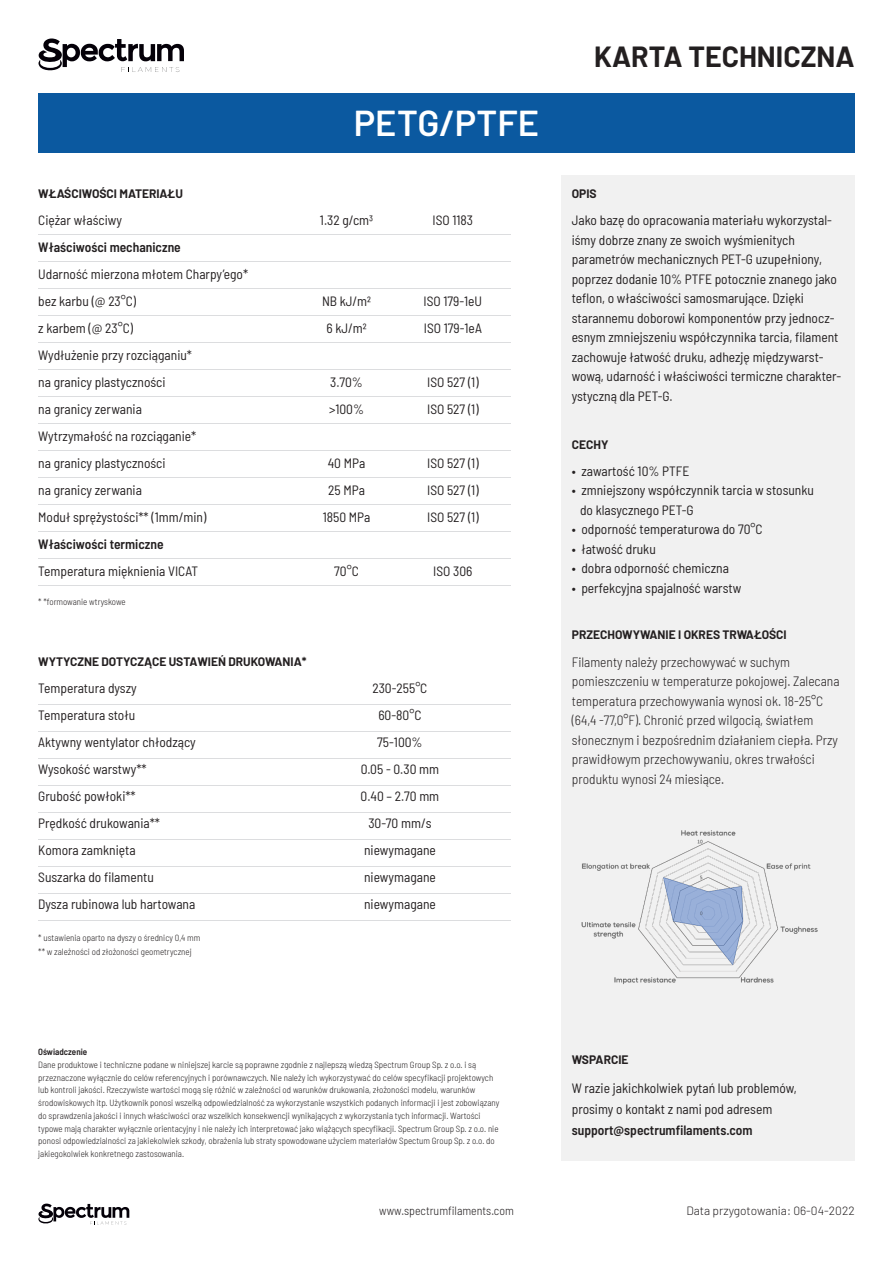
<style>
.page{position:relative;width:893px;height:1263px;background:#fff}
.page>*{position:absolute;margin:0;border:0;box-sizing:border-box;transform-origin:0 0}
.t1{font:600 36px "Barlow";letter-spacing:.005em;color:#fff}
.t2{font:700 28.5px "Barlow";color:#231f20}
.t3{font:semi-condensed 13.5px/19.5px "Barlow";color:#231f20}
.t4{font:300 semi-condensed 13.5px/19.5px "Barlow";color:#231f20}
.t5{font:600 semi-condensed 13.5px "Barlow";color:#231f20}
.t6{font:700 12px "Barlow";color:#231f20}
.t7{font:300 12px "Barlow";color:#231f20}
.t8{font:300 semi-condensed 12px "Barlow";color:#231f20}
.t9{font:300 semi-condensed 9px/12.8px "Barlow";color:#231f20}
.t10{font:600 semi-condensed 9px "Barlow";color:#231f20}
.s1{font-weight:600}
</style>
<div class="page">
<div style="left:561px;top:175px;width:294px;height:985px;background:#f1f1f1"></div>
<div style="left:38px;top:94px;width:817px;height:59px;background:#0b59a0"></div>
<svg style="left:38px;top:39px;width:146px;height:33px"></svg>
<svg style="left:38px;top:1203px;width:91px;height:21px"></svg>
<hr style="left:38px;top:234px;width:472px;height:1px;background:#dcdddf">
<hr style="left:38px;top:261px;width:472px;height:1px;background:#dcdddf">
<hr style="left:38px;top:288px;width:472px;height:1px;background:#dcdddf">
<hr style="left:38px;top:315px;width:472px;height:1px;background:#dcdddf">
<hr style="left:38px;top:342px;width:472px;height:1px;background:#dcdddf">
<hr style="left:38px;top:369px;width:472px;height:1px;background:#dcdddf">
<hr style="left:38px;top:396px;width:472px;height:1px;background:#dcdddf">
<hr style="left:38px;top:423px;width:472px;height:1px;background:#dcdddf">
<hr style="left:38px;top:450px;width:472px;height:1px;background:#dcdddf">
<hr style="left:38px;top:477px;width:472px;height:1px;background:#dcdddf">
<hr style="left:38px;top:504px;width:472px;height:1px;background:#dcdddf">
<hr style="left:38px;top:531px;width:472px;height:1px;background:#dcdddf">
<hr style="left:38px;top:558px;width:472px;height:1px;background:#dcdddf">
<hr style="left:38px;top:585px;width:472px;height:1px;background:#dcdddf">
<img style="left:581px;top:830px;width:237px;height:155px">
<hr style="left:38px;top:704px;width:472px;height:1px;background:#dcdddf">
<hr style="left:38px;top:731px;width:472px;height:1px;background:#dcdddf">
<hr style="left:38px;top:758px;width:472px;height:1px;background:#dcdddf">
<hr style="left:38px;top:785px;width:472px;height:1px;background:#dcdddf">
<hr style="left:38px;top:812px;width:472px;height:1px;background:#dcdddf">
<hr style="left:38px;top:839px;width:472px;height:1px;background:#dcdddf">
<hr style="left:38px;top:866px;width:472px;height:1px;background:#dcdddf">
<hr style="left:38px;top:893px;width:472px;height:1px;background:#dcdddf">
<hr style="left:38px;top:920px;width:472px;height:1px;background:#dcdddf">
<p class="t1" style="left:354px;top:97px;width:187px">PETG/PTFE</p>
<p class="t6" style="left:38px;top:185px;width:146px">WŁAŚCIWOŚCI MATERIAŁU</p>
<p class="t3" style="left:38px;top:210px;width:85px">Ciężar właściwy</p>
<p class="t5" style="left:38px;top:238px;width:144px">Właściwości mechaniczne</p>
<p class="t3" style="left:38px;top:264px;width:211px">Udarność mierzona młotem Charpy’ego*</p>
<p class="t3" style="left:38px;top:291px;width:99px">bez karbu (@ 23°C)</p>
<p class="t3" style="left:38px;top:318px;width:96px">z karbem (@ 23°C)</p>
<p class="t3" style="left:38px;top:345px;width:155px">Wydłużenie przy rozciąganiu*</p>
<p class="t3" style="left:38px;top:372px;width:129px">na granicy plastyczności</p>
<p class="t3" style="left:38px;top:399px;width:105px">na granicy zerwania</p>
<p class="t3" style="left:38px;top:426px;width:160px">Wytrzymałość na rozciąganie*</p>
<p class="t3" style="left:38px;top:453px;width:129px">na granicy plastyczności</p>
<p class="t3" style="left:38px;top:480px;width:105px">na granicy zerwania</p>
<p class="t3" style="left:38px;top:507px;width:170px">Moduł sprężystości** (1mm/min)</p>
<p class="t5" style="left:38px;top:535px;width:127px">Właściwości termiczne</p>
<p class="t3" style="left:38px;top:561px;width:161px">Temperatura mięknienia VICAT</p>
<p class="t9" style="left:38px;top:595px;width:89px">* *formowanie wtryskowe</p>
<p class="t3" style="left:320px;top:210px;width:55px">1.32 g/cm3</p>
<p class="t3" style="left:433px;top:210px;width:42px">ISO 1183</p>
<p class="t3" style="left:322px;top:291px;width:50px">NB kJ/m2</p>
<p class="t3" style="left:326px;top:318px;width:42px">6 kJ/m2</p>
<p class="t3" style="left:423px;top:291px;width:60px">ISO 179-1eU</p>
<p class="t3" style="left:424px;top:318px;width:59px">ISO 179-1eA</p>
<p class="t3" style="left:330px;top:372px;width:34px">3.70%</p>
<p class="t3" style="left:329px;top:399px;width:37px">&gt;100%</p>
<p class="t3" style="left:427px;top:372px;width:53px">ISO 527 (1)</p>
<p class="t3" style="left:427px;top:399px;width:53px">ISO 527 (1)</p>
<p class="t3" style="left:328px;top:453px;width:39px">40 MPa</p>
<p class="t3" style="left:328px;top:480px;width:38px">25 MPa</p>
<p class="t3" style="left:323px;top:507px;width:49px">1850 MPa</p>
<p class="t3" style="left:427px;top:453px;width:53px">ISO 527 (1)</p>
<p class="t3" style="left:427px;top:480px;width:53px">ISO 527 (1)</p>
<p class="t3" style="left:427px;top:507px;width:53px">ISO 527 (1)</p>
<p class="t3" style="left:334px;top:561px;width:26px">70°C</p>
<p class="t3" style="left:433px;top:561px;width:41px">ISO 306</p>
<p class="t6" style="left:38px;top:653px;width:270px">WYTYCZNE DOTYCZĄCE USTAWIEŃ DRUKOWANIA*</p>
<p class="t3" style="left:38px;top:678px;width:100px">Temperatura dyszy</p>
<p class="t3" style="left:38px;top:705px;width:98px">Temperatura stołu</p>
<p class="t3" style="left:38px;top:732px;width:159px">Aktywny wentylator chłodzący</p>
<p class="t3" style="left:38px;top:759px;width:110px">Wysokość warstwy**</p>
<p class="t3" style="left:38px;top:786px;width:99px">Grubość powłoki**</p>
<p class="t3" style="left:38px;top:813px;width:123px">Prędkość drukowania**</p>
<p class="t3" style="left:38px;top:840px;width:99px">Komora zamknięta</p>
<p class="t3" style="left:38px;top:867px;width:117px">Suszarka do filamentu</p>
<p class="t3" style="left:38px;top:894px;width:159px">Dysza rubinowa lub hartowana</p>
<p class="t9" style="left:38px;top:931px;width:164px">* ustawienia oparto na dyszy o średnicy 0,4 mm</p>
<p class="t9" style="left:38px;top:944px;width:155px">** w zależności od złożoności geometrycznej</p>
<p class="t3" style="left:372px;top:678px;width:56px">230-255°C</p>
<p class="t3" style="left:378px;top:705px;width:45px">60-80°C</p>
<p class="t3" style="left:377px;top:732px;width:47px">75-100%</p>
<p class="t3" style="left:361px;top:759px;width:80px">0.05 - 0.30 mm</p>
<p class="t3" style="left:361px;top:786px;width:80px">0.40 – 2.70 mm</p>
<p class="t3" style="left:368px;top:813px;width:65px">30-70 mm/s</p>
<p class="t3" style="left:364px;top:840px;width:73px">niewymagane</p>
<p class="t3" style="left:364px;top:867px;width:73px">niewymagane</p>
<p class="t3" style="left:364px;top:894px;width:73px">niewymagane</p>
<p class="t2" style="left:594px;top:35px;width:262px">KARTA TECHNICZNA</p>
<p class="t6" style="left:572px;top:185px;width:26px">OPIS</p>
<p class="t3" style="left:572px;top:210px;width:262px">Jako bazę do opracowania materiału wykorzystal&shy;iśmy dobrze znany ze swoich wyśmienitych</p>
<p class="t3" style="left:572px;top:249px;width:267px">parametrów mechanicznych PET-G uzupełniony, poprzez dodanie 10% PTFE potocznie znanego jako</p>
<p class="t3" style="left:572px;top:288px;width:271px">teflon, o właściwości samosmarujące. Dzięki starannemu doborowi komponentów przy jednocz&shy;esnym zmniejszeniu współczynnika tarcia, filament zachowuje łatwość druku, adhezję międzywarst&shy;wową, udarność i właściwości termiczne charakter&shy;ystyczną dla PET-G.</p>
<p class="t6" style="left:572px;top:435px;width:38px">CECHY</p>
<p class="t3" style="left:572px;top:460px;width:119px">• zawartość 10% PTFE</p>
<p class="t3" style="left:580px;top:480px;width:236px;text-indent:-8px">• zmniejszony współczynnik tarcia w stosunku do klasycznego PET-G</p>
<p class="t3" style="left:572px;top:519px;width:192px">• odporność temperaturowa do 70°C</p>
<p class="t3" style="left:572px;top:538px;width:85px">• łatwość druku</p>
<p class="t3" style="left:572px;top:558px;width:159px">• dobra odporność chemiczna</p>
<p class="t3" style="left:572px;top:577px;width:171px">• perfekcyjna spajalność warstw</p>
<p class="t6" style="left:572px;top:626px;width:216px">PRZECHOWYWANIE I OKRES TRWAŁOŚCI</p>
<p class="t4" style="left:572px;top:651px;width:269px">Filamenty należy przechowywać w suchym pomieszczeniu w temperaturze pokojowej. Zalecana temperatura przechowywania wynosi ok. 18-25°C (64,4 -77,0°F). Chronić przed wilgocią, światłem słonecznym i bezpośrednim działaniem ciepła. Przy prawidłowym przechowywaniu, okres trwałości produktu wynosi 24 miesiące.</p>
<p class="t10" style="left:38px;top:1045px;width:50px">Oświadczenie</p>
<p class="t9" style="left:38px;top:1057px;width:463px">Dane produktowe i techniczne podane w niniejszej karcie są poprawne zgodnie z najlepszą wiedzą Spectrum Group Sp. z o.o. i są przeznaczone wyłącznie do celów referencyjnych i porównawczych. Nie należy ich wykorzystywać do celów specyfikacji projektowych lub kontroli jakości. Rzeczywiste wartości mogą się różnić w zależności od warunków drukowania, złożoności modelu, warunków środowiskowych itp. Użytkownik ponosi wszelką odpowiedzialność za wykorzystanie wszystkich podanych informacji i jest zobowiązany do sprawdzenia jakości i innych właściwości oraz wszelkich konsekwencji wynikających z wykorzystania tych informacji. Wartości typowe mają charakter wyłącznie orientacyjny i nie należy ich interpretować jako wiążących specyfikacji. Spectrum Group Sp. z o.o. nie ponosi odpowiedzialności za jakiekolwiek szkody, obrażenia lub straty spowodowane użyciem materiałów Spectum Group Sp. z o.o. do jakiegokolwiek konkretnego zastosowania.</p>
<p class="t6" style="left:572px;top:1051px;width:58px">WSPARCIE</p>
<p class="t3" style="left:572px;top:1077px;width:227px">W razie jakichkolwiek pytań lub problemów,</p>
<p class="t3" style="left:572px;top:1098px;width:202px;line-height:21px">prosimy o kontakt z nami pod adresem <span class="s1">support@spectrumfilaments.com</span></p>
<p class="t8" style="left:379px;top:1202px;width:136px">www.spectrumfilaments.com</p>
<p class="t7" style="left:686px;top:1202px;width:170px">Data przygotowania: 06-04-2022</p>
</div>
